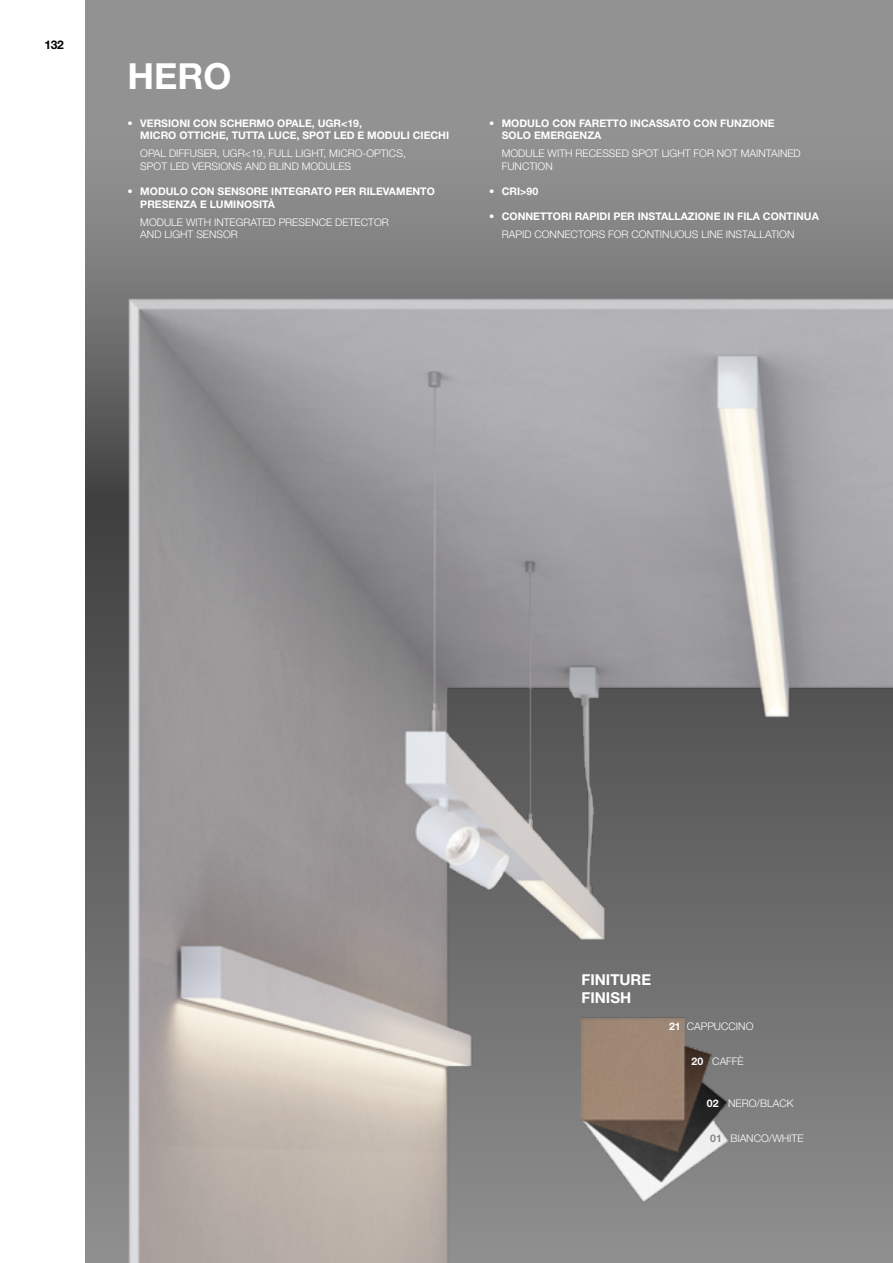
<style>
.page{position:relative;width:893px;height:1263px;background:#fff}
.page>*{position:absolute;margin:0;border:0;box-sizing:border-box;transform-origin:0 0}
.t1{font:700 36px "Helvetica Neue LT Std";color:#fff}
.t2{font:700 15px/18px "Helvetica Neue LT Std";color:#fff}
.t3{font:700 12px "Helvetica Neue LT Std";color:#000}
.t4{font:300 10.5px/12.6px "Helvetica Neue LT Std";color:#fff}
.t5{font:700 10.5px/12.6px "Helvetica Neue LT Std";color:#fff}
.t6{font:700 10.5px "Helvetica Neue LT Std";color:#878787}
</style>
<div class="page">
<div style="left:85px;top:0;width:808px;height:1263px;background:#929292"></div>
<div style="left:85px;top:128px;width:808px;height:374px;background:#8c8c8c"></div>
<img style="left:85px;top:251px;width:808px;height:1012px">
<img style="left:581px;top:991px;width:164px;height:221px">
<p class="t3" style="left:44px;top:37px;width:21px">132</p>
<h1 class="t1" style="left:128px;top:54px;width:106px">HERO</h1>
<p class="t5" style="left:140px;top:116px;width:310px;text-indent:-13px">• VERSIONI CON SCHERMO OPALE, UGR&lt;19,<br>MICRO OTTICHE, TUTTA LUCE, SPOT LED E MODULI CIECHI</p>
<p class="t4" style="left:140px;top:147px;width:267px">OPAL DIFFUSER, UGR&lt;19, FULL LIGHT, MICRO-OPTICS,<br>SPOT LED VERSIONS AND BLIND MODULES</p>
<p class="t5" style="left:140px;top:185px;width:296px;text-indent:-13px">• MODULO CON SENSORE INTEGRATO PER RILEVAMENTO<br>PRESENZA E LUMINOSITÀ</p>
<p class="t4" style="left:140px;top:215px;width:250px">MODULE WITH INTEGRATED PRESENCE DETECTOR<br>AND LIGHT SENSOR</p>
<p class="t5" style="left:502px;top:116px;width:274px;text-indent:-13px">• MODULO CON FARETTO INCASSATO CON FUNZIONE<br>SOLO EMERGENZA</p>
<p class="t4" style="left:502px;top:147px;width:301px">MODULE WITH RECESSED SPOT LIGHT FOR NOT MAINTAINED<br>FUNCTION</p>
<p class="t5" style="left:489px;top:185px;width:51px">• CRI&gt;90</p>
<p class="t5" style="left:489px;top:210px;width:331px">• CONNETTORI RAPIDI PER INSTALLAZIONE IN FILA CONTINUA</p>
<p class="t4" style="left:502px;top:228px;width:294px">RAPID CONNECTORS FOR CONTINUOUS LINE INSTALLATION</p>
<h2 class="t2" style="left:581px;top:970px;width:71px">FINITURE<br>FINISH</h2>
<p class="t5" style="left:669px;top:1020px;width:13px">21</p>
<p class="t4" style="left:687px;top:1020px;width:68px">CAPPUCCINO</p>
<p class="t4" style="left:712px;top:1055px;width:33px">CAFFÈ</p>
<p class="t4" style="left:728px;top:1096px;width:67px">NERO/BLACK</p>
<p class="t4" style="left:730px;top:1131px;width:75px">BIANCO/WHITE</p>
<p class="t5" style="left:691px;top:1055px;width:13px">20</p>
<p class="t5" style="left:707px;top:1096px;width:13px">02</p>
<p class="t6" style="left:710px;top:1131px;width:13px">01</p>
</div>
